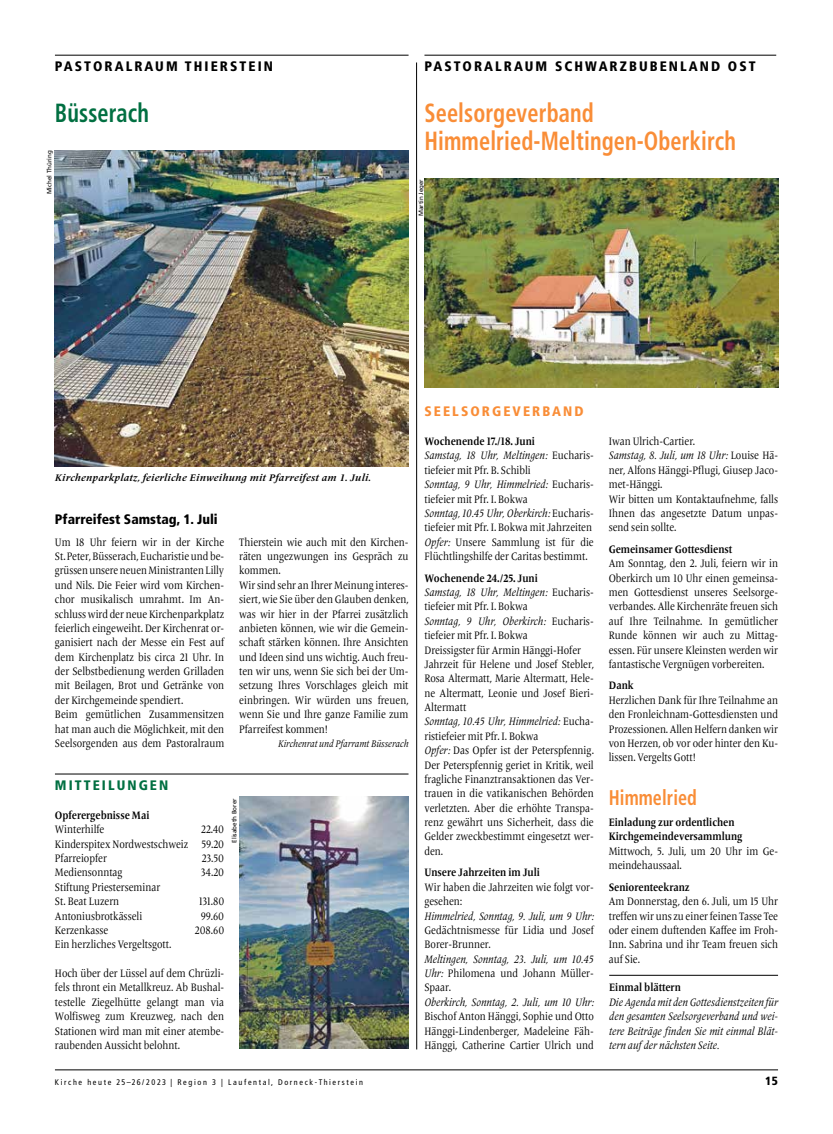
<style>
.page{position:relative;width:833px;height:1134px;background:#fff}
.page>*{position:absolute;margin:0;border:0;box-sizing:border-box;transform-origin:0 0}
.t1{font:700 condensed 26.25px/28.8px "Frutiger LT Pro";letter-spacing:.005em;color:#f98d37;scale:.85 1}
.t2{font:700 condensed 26.25px "Frutiger LT Pro";letter-spacing:.005em;color:#006f41;scale:.85 1}
.t3{font:700 condensed 21.25px "Frutiger LT Pro";letter-spacing:.005em;color:#f98d37;scale:.85 1}
.t4{font:900 condensed 13.75px "Frutiger LT Pro";letter-spacing:.15em;color:#000}
.t5{font:900 condensed 13.75px "Frutiger LT Pro";color:#000}
.t6{font:900 condensed 13.75px "Frutiger LT Pro";letter-spacing:.15em;color:#f98d37}
.t7{font:900 condensed 13.75px "Frutiger LT Pro";letter-spacing:.15em;color:#006f41}
.t8{font:900 condensed 11.88px "Frutiger LT Pro";color:#000}
.t9{font:11.25px/14.4px "Frutiger Serif LT Pro";color:#000;scale:.85 1}
.t10{font:italic 11.25px/14.4px "Frutiger Serif LT Pro";color:#000;text-align:justify;scale:.85 1}
.t11{font:700 11.25px/14.4px "Frutiger Serif LT Pro";color:#000;scale:.85 1}
.t12{font:italic 700 10px "Frutiger Serif LT Pro";letter-spacing:.025em;color:#000}
.t13{font:italic 10px "Frutiger Serif LT Pro";color:#000;scale:.85 1}
.t14{font:condensed 8.12px "Frutiger LT Pro";letter-spacing:.2em;color:#000}
.t15{font:6.25px "Frutiger LT Pro";color:#000}
.s1{font-weight:700}
.s2{font-style:italic}
.s3{font-style:normal}
</style>
<div class="page">
<hr style="left:55px;top:1070px;width:723px;height:1px;background:#000">
<hr style="left:55px;top:55px;width:353px;height:1px;background:#000">
<img style="left:424px;top:178px;width:354px;height:210px">
<hr style="left:609px;top:975px;width:169px;height:1px;background:#000">
<hr style="left:416px;top:62px;width:1px;height:987px;background:#000">
<hr style="left:55px;top:774px;width:353px;height:1px;background:#000">
<img style="left:55px;top:150px;width:353px;height:317px">
<hr style="left:424px;top:55px;width:352px;height:1px;background:#000">
<img style="left:240px;top:796px;width:169px;height:253px">
<p class="t4" style="left:55px;top:58px;width:220px">PASTORALRAUM THIERSTEIN</p>
<h1 class="t2" style="left:55px;top:97px;width:112px">Büsserach</h1>
<p class="t15" style="left:46px;top:194px;width:46px;rotate:-90deg">Michel Thüring</p>
<p class="t4" style="left:424px;top:58px;width:333px">PASTORALRAUM SCHWARZBUBENLAND OST</p>
<h1 class="t1" style="left:424px;top:98px;width:368px">Seelsorgeverband<br>Himmelried-Meltingen-Oberkirch</h1>
<p class="t15" style="left:417px;top:216px;width:39px;rotate:-90deg">Martin Jeger</p>
<p class="t12" style="left:55px;top:471px;width:317px">Kirchenparkplatz, feierliche Einweihung mit Pfarreifest am 1. Juli.</p>
<p class="t5" style="left:55px;top:511px;width:164px">Pfarreifest Samstag, 1. Juli</p>
<p class="t9" style="left:55px;top:535px;width:201px">Um 18 Uhr feiern wir in der Kirche St.Peter, Büsserach, Eucharistie und be&shy;grüssen unsere neuen Ministranten Lilly und Nils. Die Feier wird vom Kirchen&shy;chor musikalisch umrahmt. Im An&shy;schluss wird der neue Kirchenparkplatz feierlich eingeweiht. Der Kirchenrat or&shy;ganisiert nach der Messe ein Fest auf dem Kirchenplatz bis circa 21 Uhr. In der Selbstbedienung werden Grilladen mit Beilagen, Brot und Getränke von der Kirchgemeinde spendiert.<br>Beim gemütlichen Zusammensitzen hat man auch die Möglichkeit, mit den Seelsorgenden aus dem Pastoralraum</p>
<p class="t9" style="left:239px;top:535px;width:201px">Thierstein wie auch mit den Kirchen&shy;räten ungezwungen ins Gespräch zu kommen.<br>Wir sind sehr an Ihrer Meinung interes&shy;siert, wie Sie über den Glauben denken, was wir hier in der Pfarrei zusätzlich anbieten können, wie wir die Gemein&shy;schaft stärken können. Ihre Ansichten und Ideen sind uns wichtig. Auch freu&shy;ten wir uns, wenn Sie sich bei der Um&shy;setzung Ihres Vorschlages gleich mit einbringen. Wir würden uns freuen, wenn Sie und Ihre ganze Familie zum Pfarreifest kommen!</p>
<p class="t13" style="left:278px;top:738px;width:155px">Kirchenrat und Pfarramt Büsserach</p>
<p class="t7" style="left:55px;top:777px;width:115px">MITTEILUNGEN</p>
<p class="t11" style="left:55px;top:808px;width:113px">Opferergebnisse Mai</p>
<p class="t9" style="left:55px;top:822px;width:60px">Winterhilfe</p>
<p class="t9" style="left:55px;top:822px;width:201px;text-align:justify;text-indent:146px">22.40<br>Kinderspitex Nordwestschweiz 59.20<br>Pfarreiopfer</p>
<p class="t9" style="left:202px;top:851px;width:28px">23.50</p>
<p class="t9" style="left:55px;top:865px;width:81px">Mediensonntag</p>
<p class="t9" style="left:201px;top:865px;width:28px">34.20</p>
<p class="t9" style="left:55px;top:880px;width:125px">Stiftung Priesterseminar<br>St. Beat Luzern</p>
<p class="t9" style="left:199px;top:894px;width:31px">131.80</p>
<p class="t15" style="left:230px;top:842px;width:46px;rotate:-90deg">Elisabeth Borer</p>
<p class="t9" style="left:55px;top:909px;width:104px">Antoniusbrotkässeli</p>
<p class="t9" style="left:201px;top:909px;width:29px">99.60</p>
<p class="t9" style="left:55px;top:923px;width:64px">Kerzenkasse</p>
<p class="t9" style="left:195px;top:923px;width:36px">208.60</p>
<p class="t9" style="left:55px;top:937px;width:139px">Ein herzliches Vergeltsgott.</p>
<p class="t9" style="left:55px;top:966px;width:201px;text-align:justify">Hoch über der Lüssel auf dem Chrüzli&shy;fels thront ein Metallkreuz. Ab Bushal&shy;testelle Ziegelhütte gelangt man via Wolfisweg zum Kreuzweg, nach den Stationen wird man mit einer atembe&shy;raubenden Aussicht belohnt.</p>
<p class="t6" style="left:424px;top:403px;width:161px">SEELSORGEVERBAND</p>
<p class="t9" style="left:424px;top:434px;width:201px"><span class="s1">Wochenende 17./18. Juni<br></span><span class="s2">Samstag, 18 Uhr, Meltingen:</span> Eucharis&shy;tiefeier mit Pfr. B. Schibli<br><span class="s2">Sonntag, 9 Uhr, Himmelried:</span> Eucharis&shy;tiefeier mit Pfr. I. Bokwa<br><span class="s2">Sonntag, 10.45 Uhr, Oberkirch:</span> Eucharis&shy;tiefeier mit Pfr. I. Bokwa mit Jahrzeiten <span class="s2">Opfer:</span> Unsere Sammlung ist für die Flüchtlingshilfe der Caritas bestimmt.</p>
<p class="t9" style="left:424px;top:571px;width:201px"><span class="s1">Wochenende 24./25. Juni<br></span><span class="s2">Samstag, 18 Uhr, Meltingen:</span> Eucharis&shy;tiefeier mit Pfr. I. Bokwa<br><span class="s2">Sonntag, 9 Uhr, Oberkirch:</span> Eucharis&shy;tiefeier mit Pfr. I. Bokwa<br>Dreissigster für Armin Hänggi-Hofer Jahrzeit für Helene und Josef Stebler, Rosa Altermatt, Marie Altermatt, Hele&shy;ne Altermatt, Leonie und Josef Bieri-Altermatt<br><span class="s2">Sonntag, 10.45 Uhr, Himmelried:</span> Eucha&shy;ristiefeier mit Pfr. I. Bokwa<br><span class="s2">Opfer:</span> Das Opfer ist der Peterspfennig.<br>Der Peterspfennig geriet in Kritik, weil fragliche Finanztransaktionen das Ver&shy;trauen in die vatikanischen Behörden verletzten. Aber die erhöhte Transpa&shy;renz gewährt uns Sicherheit, dass die Gelder zweckbestimmt eingesetzt wer&shy;den.</p>
<p class="t11" style="left:424px;top:865px;width:137px">Unsere Jahrzeiten im Juli</p>
<p class="t9" style="left:424px;top:880px;width:201px">Wir haben die Jahrzeiten wie folgt vor&shy;gesehen:</p>
<p class="t10" style="left:424px;top:908px;width:201px">Himmelried, Sonntag, 9. Juli, um 9 Uhr:</p>
<p class="t9" style="left:424px;top:923px;width:201px">Gedächtnismesse für Lidia und Josef<br>Borer-Brunner.</p>
<p class="t10" style="left:424px;top:952px;width:201px">Meltingen, Sonntag, 23. Juli, um 10.45<br>Uhr: <span class="s3">Philomena und Johann Müller-Spaar.</span></p>
<p class="t10" style="left:424px;top:995px;width:201px">Oberkirch, Sonntag, 2. Juli, um 10 Uhr:</p>
<p class="t9" style="left:424px;top:1009px;width:201px;text-align:justify">Bischof Anton Hänggi, Sophie und Otto Hänggi-Lindenberger, Madeleine Fäh-Hänggi, Catherine Cartier Ulrich und</p>
<p class="t9" style="left:609px;top:434px;width:201px">Iwan Ulrich-Cartier.<br><span class="s2">Samstag, 8. Juli, um 18 Uhr:</span> Louise Hä&shy;ner, Alfons Hänggi-Pflugi, Giusep Jaco&shy;met-Hänggi.<br>Wir bitten um Kontaktaufnehme, falls<br>Ihnen das angesetzte Datum unpas&shy;send sein sollte.</p>
<p class="t11" style="left:609px;top:542px;width:147px">Gemeinsamer Gottesdienst</p>
<p class="t9" style="left:609px;top:556px;width:201px;text-align:justify">Am Sonntag, den 2. Juli, feiern wir in Oberkirch um 10 Uhr einen gemeinsa&shy;men Gottesdienst unseres Seelsorge&shy;verbandes. Alle Kirchenräte freuen sich auf Ihre Teilnahme. In gemütlicher Runde können wir auch zu Mittag&shy;essen. Für unsere Kleinsten werden wir fantastische Vergnügen vorbereiten.</p>
<p class="t11" style="left:609px;top:679px;width:31px">Dank</p>
<p class="t9" style="left:609px;top:693px;width:201px;text-align:justify">Herzlichen Dank für Ihre Teilnahme an den Fronleichnam-Gottesdiensten und Prozessionen. Allen Helfern danken wir von Herzen, ob vor oder hinter den Ku&shy;lissen. Vergelts Gott!</p>
<h2 class="t3" style="left:609px;top:784px;width:105px">Himmelried</h2>
<p class="t11" style="left:609px;top:815px;width:159px">Einladung zur ordentlichen<br>Kirchgemeindeversammlung</p>
<p class="t9" style="left:609px;top:844px;width:201px">Mittwoch, 5. Juli, um 20 Uhr im Ge&shy;meindehaussaal.</p>
<p class="t11" style="left:609px;top:880px;width:97px">Seniorenteekranz</p>
<p class="t9" style="left:609px;top:894px;width:201px;text-align:justify">Am Donnerstag, den 6. Juli, um 15 Uhr treffen wir uns zu einer feinen Tasse Tee oder einem duftenden Kaffee im Froh-Inn. Sabrina und ihr Team freuen sich auf Sie.</p>
<p class="t11" style="left:609px;top:980px;width:86px">Einmal blättern</p>
<p class="t10" style="left:609px;top:995px;width:200px">Die Agenda mit den Gottesdienstzeiten für den gesamten Seelsorgeverband und wei&shy;tere Beiträge finden Sie mit einmal Blät&shy;tern auf der nächsten Seite.</p>
<p class="t14" style="left:55px;top:1077px;width:310px">Kirche heute 25–26/2023 | Region 3 | Laufental, Dorneck-Thierstein</p>
<p class="t8" style="left:765px;top:1074px;width:14px">15</p>
</div>
